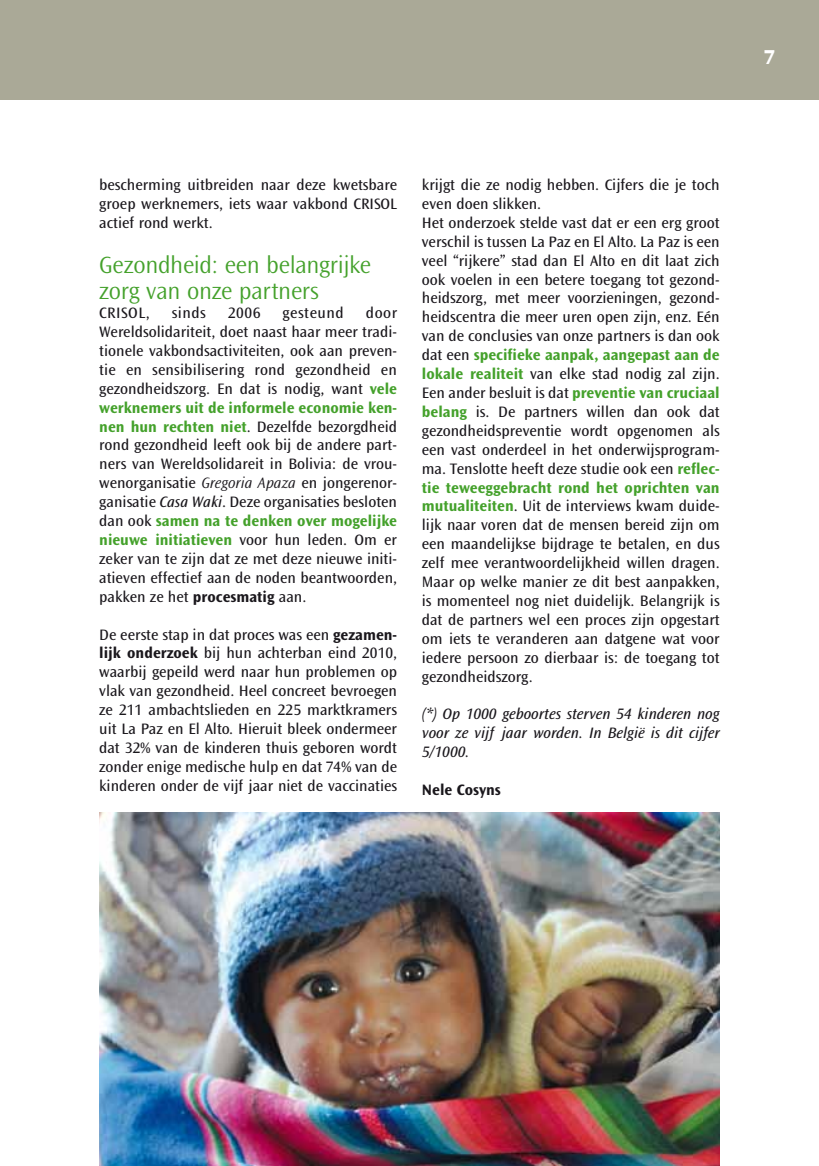
<style>
.page{position:relative;width:819px;height:1166px;background:#fff}
.page>*{position:absolute;margin:0;border:0;box-sizing:border-box;transform-origin:0 0}
.t1{font:300 24.5px/26.2px "Ocean Sans Std";letter-spacing:-.01em;color:#44a12b}
.t2{font:800 21px "Ocean Sans Std";color:#fff}
.t3{font:15.75px/18.9px "Ocean Sans Std";color:#1a171c;text-align:justify}
.t4{font:italic 15.75px/18.9px "Ocean Sans Std";color:#1a171c;text-align:justify}
.t5{font:700 15.75px "Ocean Sans Std";color:#1a171c}
.t6{font:15.75px "Ocean Sans Std";letter-spacing:.03em;color:#1a171c}
.s1{font-weight:700;color:#44a12b}
.s2{font-weight:300;font-style:italic}
.s3{font-style:italic}
.s4{font-weight:700}
</style>
<div class="page">
<div style="left:0;top:0;width:819px;height:99px;background:#aaa997"></div>
<img style="left:99px;top:813px;width:620px;height:353px">
<h2 class="t2" style="left:763px;top:45px;width:13px">7</h2>
<p class="t3" style="left:99px;top:176px;width:299px">bescherming uitbreiden naar deze kwetsbare groep werknemers, iets waar vakbond CRISOL actief rond werkt.</p>
<h1 class="t1" style="left:99px;top:252px;width:273px">Gezondheid: een belangrijke zorg van onze partners</h1>
<p class="t3" style="left:99px;top:304px;width:52px">CRISOL,</p>
<p class="t3" style="left:172px;top:304px;width:36px">sinds</p>
<p class="t3" style="left:228px;top:304px;width:34px">2006</p>
<p class="t6" style="left:282px;top:304px;width:63px">gesteund</p>
<p class="t3" style="left:99px;top:304px;width:299px;text-indent:267px">door Wereldsolidariteit, doet naast haar meer tradi&shy;tionele vakbondsactiviteiten, ook aan preven&shy;tie en sensibilisering rond gezondheid en gezondheidszorg. En dat is nodig, want <span class="s1">vele werknemers uit de informele economie ken&shy;nen hun rechten niet</span>. Dezelfde bezorgdheid rond gezondheid leeft ook bij de andere part&shy;ners van Wereldsolidareit in Bolivia: de vrou&shy;wenorganisatie <span class="s2">Gregoria Apaza</span> en jongerenor&shy;ganisatie <span class="s3">Casa Waki</span>. Deze organisaties besloten dan ook <span class="s1">samen na te denken over mogelijke nieuwe initiatieven</span> voor hun leden. Om er zeker van te zijn dat ze met deze nieuwe initi&shy;atieven effectief aan de noden beantwoorden, pakken ze het <span class="s4">procesmatig</span> aan.</p>
<p class="t3" style="left:99px;top:625px;width:299px">De eerste stap in dat proces was een <span class="s4">gezamen&shy;lijk onderzoek</span> bij hun achterban eind 2010, waarbij gepeild werd naar hun problemen op vlak van gezondheid. Heel concreet bevroegen ze 211 ambachtslieden en 225 marktkramers uit La Paz en El Alto. Hieruit bleek ondermeer dat 32% van de kinderen thuis geboren wordt zonder enige medische hulp en dat 74% van de kinderen onder de vijf jaar niet de vaccinaties</p>
<p class="t3" style="left:422px;top:176px;width:299px;text-align:left">krijgt die ze nodig hebben. Cijfers die je toch even doen slikken.<br>Het onderzoek stelde vast dat er een erg groot verschil is tussen La Paz en El Alto. La Paz is een veel “rijkere” stad dan El Alto en dit laat zich ook voelen in een betere toegang tot gezond&shy;heidszorg, met meer voorzieningen, gezond&shy;heidscentra die meer uren open zijn, enz. Eén van de conclusies van onze partners is dan ook dat een <span class="s1">specifieke aanpak, aangepast aan de lokale realiteit</span> van elke stad nodig zal zijn.<br>Een ander besluit is dat <span class="s1">preventie van cruciaal belang</span> is. De partners willen dan ook dat gezondheidspreventie wordt opgenomen als een vast onderdeel in het onderwijsprogram&shy;ma. Tenslotte heeft deze studie ook een <span class="s1">reflec&shy;tie teweeggebracht rond het oprichten van mutualiteiten</span>. Uit de interviews kwam duide&shy;lijk naar voren dat de mensen bereid zijn om een maandelijkse bijdrage te betalen, en dus zelf mee verantwoordelijkheid willen dragen.<br>Maar op welke manier ze dit best aanpakken, is momenteel nog niet duidelijk. Belangrijk is dat de partners wel een proces zijn opgestart om iets te veranderen aan datgene wat voor iedere persoon zo dierbaar is: de toegang tot gezondheidszorg.</p>
<p class="t4" style="left:422px;top:705px;width:299px">(*) Op 1000 geboortes sterven 54 kinderen nog voor ze vijf jaar worden. In België is dit cijfer 5/1000.</p>
<p class="t5" style="left:422px;top:781px;width:80px">Nele Cosyns</p>
</div>
